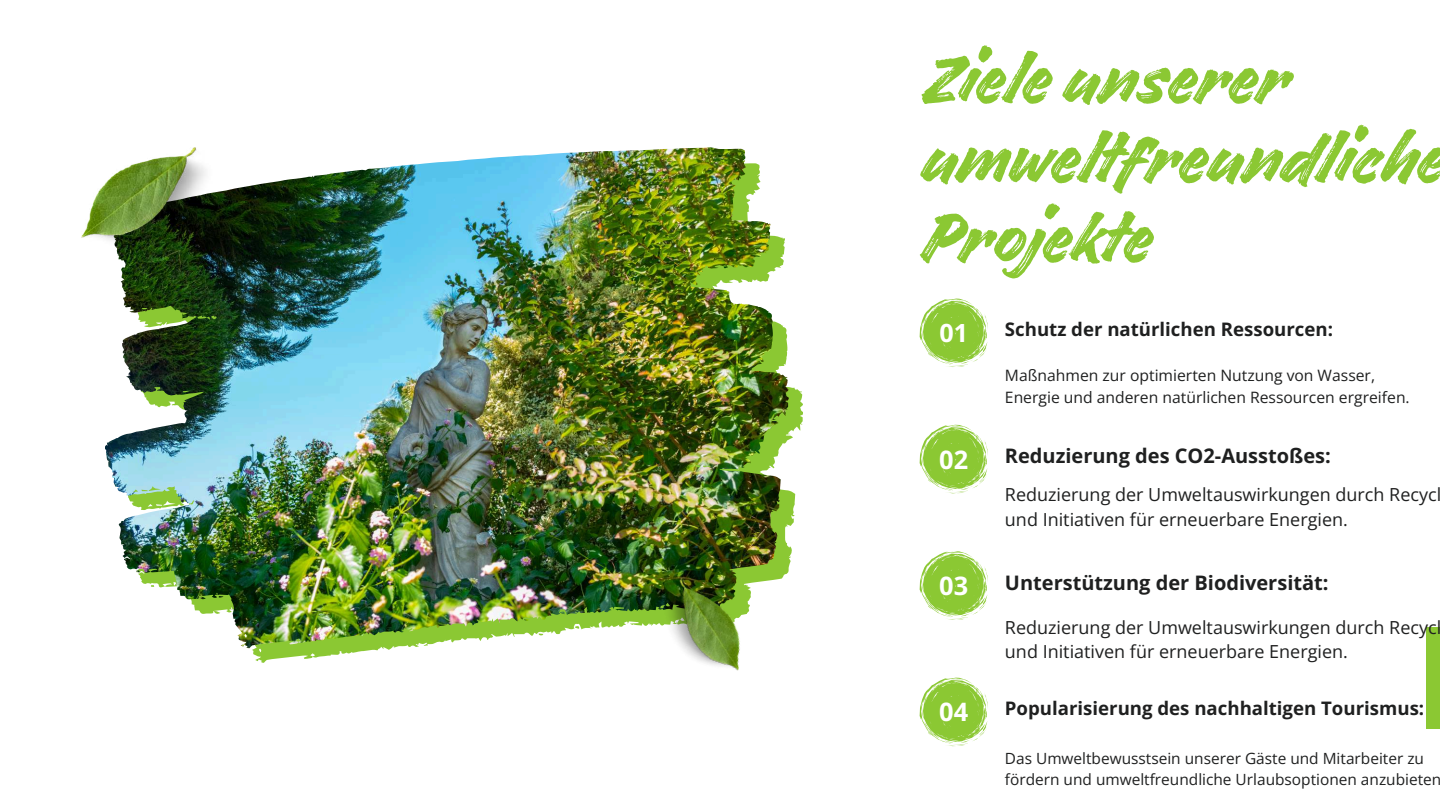
<style>
.page{position:relative;width:1440px;height:810px;background:#fff}
.page>*{position:absolute;margin:0;border:0;box-sizing:border-box;transform-origin:0 0}
.t1{font:80px/79.5px "Handelson Two";color:#8bc833}
.t2{font:700 25.4px "Open Sans";color:#fff}
.t3{font:700 25px "Open Sans";color:#fff}
.t4{font:700 20px "Open Sans";color:#1f2020}
.t5{font:700 18.6px "Open Sans";color:#1f2020}
.t6{font:18px/24.8px "Open Sans";color:#1f2020}
.t7{font:15.7px/21.8px "Open Sans";color:#1f2020}
.t8{font:15.4px/21px "Open Sans";color:#1f2020}
</style>
<div class="page">
<img style="left:81px;top:147px;width:1359px;height:600px">
<div style="left:1427px;top:628px;width:13px;height:101px;background:#8bc833"></div>
<svg style="left:705px;top:189px;width:98px;height:218px"></svg>
<img style="left:690px;top:175px;width:98px;height:218px">
<svg style="left:920px;top:298px;width:68px;height:69px"></svg>
<img style="left:82px;top:147px;width:133px;height:102px">
<img style="left:640px;top:572px;width:121px;height:106px">
<svg style="left:920px;top:425px;width:68px;height:68px"></svg>
<svg style="left:920px;top:551px;width:68px;height:69px"></svg>
<svg style="left:920px;top:678px;width:68px;height:68px"></svg>
<h1 class="t1" style="left:920px;top:40px;width:526px">Ziele unserer umweltfreundliche<br>Projekte</h1>
<h3 class="t3" style="left:939px;top:316px;width:30px">01</h3>
<p class="t5" style="left:1005px;top:316px;width:330px">Schutz der natürlichen Ressourcen:</p>
<p class="t7" style="left:1005px;top:364px;width:406px">Maßnahmen zur optimierten Nutzung von Wasser,<br>Energie und anderen natürlichen Ressourcen ergreifen.</p>
<h2 class="t2" style="left:939px;top:441px;width:30px">02</h2>
<p class="t4" style="left:1005px;top:442px;width:327px">Reduzierung des CO2-Ausstoßes:</p>
<p class="t6" style="left:1005px;top:482px;width:438px">Reduzierung der Umweltauswirkungen durch Recycl und Initiativen für erneuerbare Energien.</p>
<h2 class="t2" style="left:939px;top:568px;width:30px">03</h2>
<p class="t4" style="left:1005px;top:568px;width:325px">Unterstützung der Biodiversität:</p>
<p class="t6" style="left:1005px;top:614px;width:438px">Reduzierung der Umweltauswirkungen durch Recycl und Initiativen für erneuerbare Energien.</p>
<h2 class="t2" style="left:939px;top:694px;width:30px">04</h2>
<p class="t5" style="left:1005px;top:695px;width:421px">Popularisierung des nachhaltigen Tourismus:</p>
<p class="t8" style="left:1005px;top:747px;width:438px">Das Umweltbewusstsein unserer Gäste und Mitarbeiter zu fördern und umweltfreundliche Urlaubsoptionen anzubieten</p>
</div>
